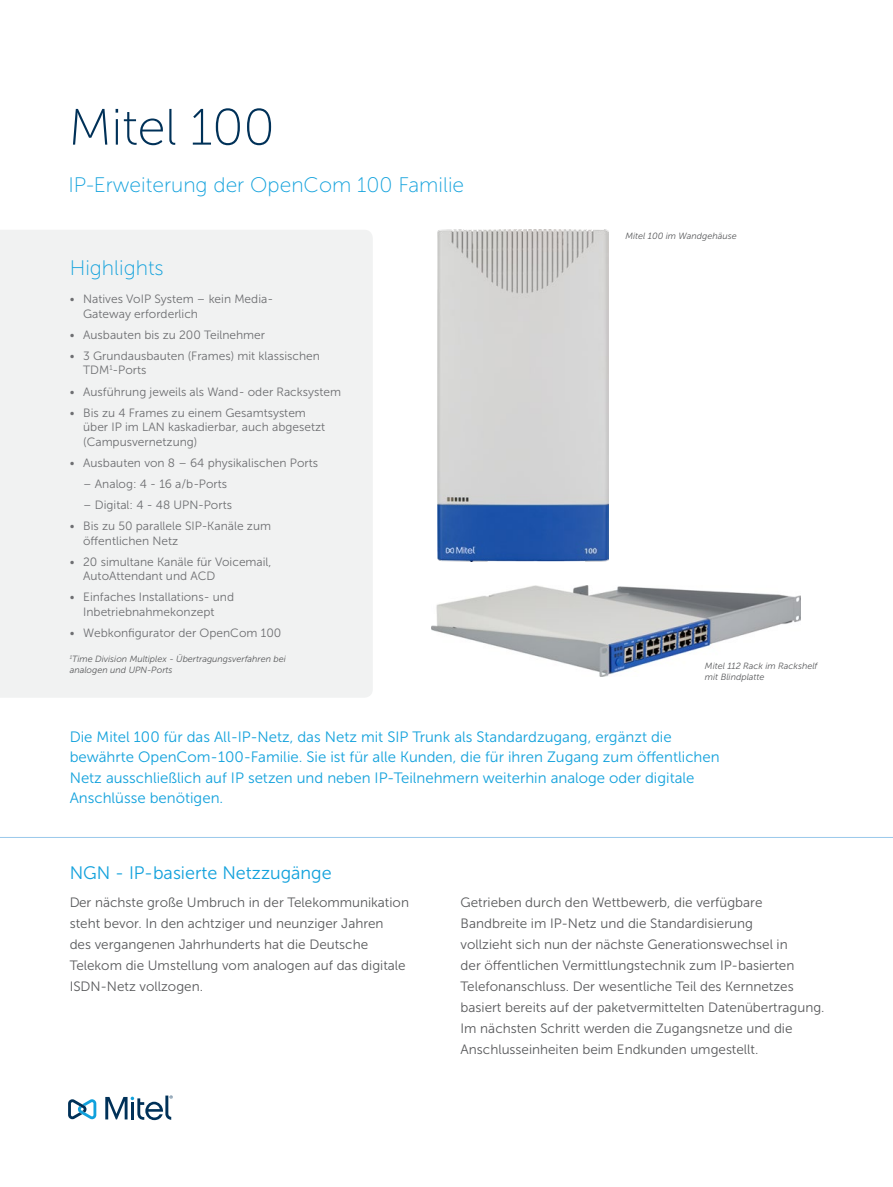
<style>
.page{position:relative;width:893px;height:1187px;background:#fff}
.page>*{position:absolute;margin:0;border:0;box-sizing:border-box;transform-origin:0 0}
.t1{font:51px "Museo Sans 100";letter-spacing:-.01em;color:#003158}
.t2{font:21px "Museo Sans 100";color:#11a1dc}
.t3{font:18px "Museo Sans 300";color:#11a1dc}
.t4{font:15px/20.2px "Museo Sans 300";color:#11a1dc}
.t5{font:13.5px/21px "Museo Sans 300";color:#58595b}
.t6{font:12px/14.4px "Museo Sans 300";color:#6d6e71}
.t7{font:italic 9px/10.8px "Museo Sans 300";color:#58595b}
</style>
<div class="page">
<svg style="left:68px;top:1099px;width:28px;height:20px"></svg>
<svg style="left:105px;top:1095px;width:68px;height:25px"></svg>
<hr style="left:0;top:837px;width:893px;height:1px;background:#9ac8eb">
<div style="left:0;top:230px;width:373px;height:467px;background:#f1f2f2"></div>
<img style="left:437px;top:230px;width:172px;height:331px">
<img style="left:432px;top:586px;width:368px;height:91px">
<h1 class="t1" style="left:68px;top:100px;width:208px">Mitel 100</h1>
<h2 class="t2" style="left:68px;top:173px;width:397px">IP-Erweiterung der OpenCom 100 Familie</h2>
<h2 class="t2" style="left:70px;top:257px;width:96px">Highlights</h2>
<p class="t6" style="left:83px;top:292px;width:192px;text-indent:-14px">• Natives VoIP System – kein Media-<br>Gateway erforderlich</p>
<p class="t6" style="left:70px;top:327px;width:197px">• Ausbauten bis zu 200 Teilnehmer</p>
<p class="t6" style="left:83px;top:349px;width:238px;text-indent:-14px">• 3 Grundausbauten (Frames) mit klassischen<br>TDM<sup>1</sup>-Ports</p>
<p class="t6" style="left:70px;top:384px;width:273px">• Ausführung jeweils als Wand- oder Racksystem</p>
<p class="t6" style="left:83px;top:405px;width:243px;text-indent:-14px">• Bis zu 4 Frames zu einem Gesamtsystem über IP im LAN kaskadierbar, auch abgesetzt (Campusvernetzung)</p>
<p class="t6" style="left:70px;top:455px;width:250px">• Ausbauten von 8 – 64 physikalischen Ports</p>
<p class="t6" style="left:83px;top:476px;width:146px">– Analog: 4 - 16 a/b-Ports</p>
<p class="t6" style="left:83px;top:497px;width:150px">– Digital: 4 - 48 UPN-Ports</p>
<p class="t6" style="left:83px;top:519px;width:189px;text-indent:-14px">• Bis zu 50 parallele SIP-Kanäle zum öffentlichen Netz</p>
<p class="t6" style="left:83px;top:554px;width:190px;text-indent:-14px">• 20 simultane Kanäle für Voicemail,<br>AutoAttendant und ACD</p>
<p class="t6" style="left:70px;top:590px;width:166px;text-align:center">• Einfaches Installations- und<br>Inbetriebnahmekonzept</p>
<p class="t6" style="left:70px;top:625px;width:213px">• Webkonfigurator der OpenCom 100</p>
<p class="t7" style="left:70px;top:653px;width:218px"><sup>1</sup>Time Division Multiplex - Übertragungsverfahren bei analogen und UPN-Ports</p>
<p class="t7" style="left:625px;top:231px;width:113px">Mitel 100 im Wandgehäuse</p>
<p class="t7" style="left:705px;top:660px;width:114px">Mitel 112 Rack im Rackshelf mit Blindplatte</p>
<p class="t4" style="left:70px;top:727px;width:651px">Die Mitel 100 für das All-IP-Netz, das Netz mit SIP Trunk als Standardzugang, ergänzt die bewährte OpenCom-100-Familie. Sie ist für alle Kunden, die für ihren Zugang zum öffentlichen Netz ausschließlich auf IP setzen und neben IP-Teilnehmern weiterhin analoge oder digitale Anschlüsse benötigen.</p>
<h3 class="t3" style="left:70px;top:862px;width:264px">NGN - IP-basierte Netzzugänge</h3>
<p class="t5" style="left:70px;top:891px;width:341px">Der nächste große Umbruch in der Telekommunikation steht bevor. In den achtziger und neunziger Jahren<br>des vergangenen Jahrhunderts hat die Deutsche Telekom die Umstellung vom analogen auf das digitale ISDN-Netz vollzogen.</p>
<p class="t5" style="left:461px;top:891px;width:365px">Getrieben durch den Wettbewerb, die verfügbare Bandbreite im IP-Netz und die Standardisierung<br>vollzieht sich nun der nächste Generationswechsel in<br>der öffentlichen Vermittlungstechnik zum IP-basierten Telefonanschluss. Der wesentliche Teil des Kernnetzes basiert bereits auf der paketvermittelten Datenübertragung.<br>Im nächsten Schritt werden die Zugangsnetze und die Anschlusseinheiten beim Endkunden umgestellt.</p>
</div>
